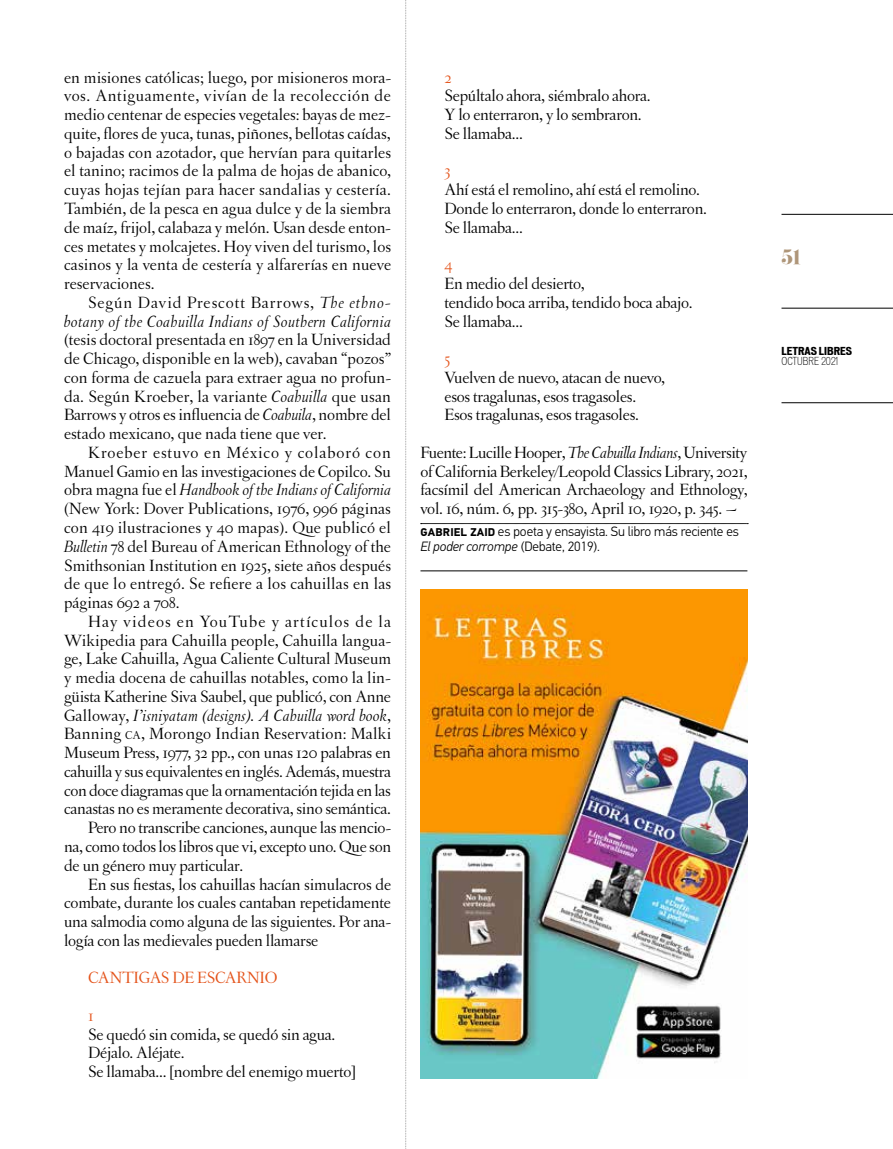
<style>
.page{position:relative;width:893px;height:1149px;background:#fff}
.page>*{position:absolute;margin:0;border:0;box-sizing:border-box;transform-origin:0 0}
.t1{font:18px "Eloquent JF";color:#af9679}
.t2{font:17.25px/18.8px "Letras Oldstyle";letter-spacing:-.015em;color:#000}
.t3{font:italic 17.25px/18.8px "Letras Oldstyle";letter-spacing:.025em;color:#000;text-align:right}
.t4{font:17.25px "Letras Oldstyle";letter-spacing:.01em;color:#000}
.t5{font:17.25px "Letras Oldstyle";letter-spacing:.065em;color:#000}
.t6{font:17.25px/37.5px "Letras Oldstyle";letter-spacing:-.015em;color:#e4531a}
.t7{font:300 13.5px/15px "PF Din Text Pro";letter-spacing:-.005em;color:#000}
.t8{font:700 expanded 10.5px "Vonnes";color:#000}
.t9{font:300 condensed 10.5px "Vonnes";color:#000}
.s1{font-style:normal}
.s2{font-style:italic}
.s3{font-size:12.15px}
.s4{font-weight:700;font-size:11.25px}
</style>
<div class="page">
<svg style="left:405px;top:0;width:2px;height:1149px"></svg>
<hr style="left:781px;top:214px;width:112px;height:1px;background:#000">
<hr style="left:781px;top:308px;width:112px;height:1px;background:#000">
<hr style="left:781px;top:402px;width:112px;height:1px;background:#000">
<svg style="left:421px;top:523px;width:327px;height:1px"></svg>
<hr style="left:420px;top:570px;width:327px;height:1px;background:#000">
<img style="left:420px;top:589px;width:327px;height:489px">
<p class="t2" style="left:64px;top:68px;width:329px;text-align:justify">en misiones católicas; luego, por misioneros mora&shy;vos. Antiguamente, vivían de la recolección de medio centenar de especies vegetales: bayas de mez&shy;quite, flores de yuca, tunas, piñones, bellotas caídas, o bajadas con azotador, que hervían para quitarles el tanino; racimos de la palma de hojas de abanico, cuyas hojas tejían para hacer sandalias y cestería.<br>También, de la pesca en agua dulce y de la siembra de maíz, frijol, calabaza y melón. Usan desde enton&shy;ces metates y molcajetes. Hoy viven del turismo, los casinos y la venta de cestería y alfarerías en nueve reservaciones.</p>
<p class="t3" style="left:64px;top:293px;width:329px"><span class="s1">Según David Prescott Barrows,</span> The ethno&shy;botany of the Coahuilla Indians of Southern California</p>
<p class="t2" style="left:64px;top:330px;width:329px;text-align:justify">(tesis doctoral presentada en 1897 en la Universidad de Chicago, disponible en la web), cavaban “pozos” con forma de cazuela para extraer agua no profun&shy;da. Según Kroeber, la variante <span class="s2">Coahuilla</span> que usan Barrows y otros es influencia de <span class="s2">Coahuila</span>, nombre del estado mexicano, que nada tiene que ver.</p>
<p class="t2" style="left:64px;top:443px;width:329px;text-align:justify;text-indent:24px">Kroeber estuvo en México y colaboró con Manuel Gamio en las investigaciones de Copilco. Su obra magna fue el <span class="s2">Handbook of the Indians of California </span>(New York: Dover Publications, 1976, 996 páginas con 419 ilustraciones y 40 mapas). Que publicó el <span class="s2">Bulletin</span> 78 del Bureau of American Ethnology of the Smithsonian Institution en 1925, siete años después de que lo entregó. Se refiere a los cahuillas en las páginas 692 a 708.</p>
<p class="t5" style="left:88px;top:611px;width:304px">Hay videos en YouTube y artículos de la</p>
<p class="t2" style="left:64px;top:630px;width:329px">Wikipedia para Cahuilla people, Cahuilla langua-</p>
<p class="t2" style="left:64px;top:649px;width:328px">ge, Lake Cahuilla, Agua Caliente Cultural Museum</p>
<p class="t2" style="left:64px;top:668px;width:328px">y media docena de cahuillas notables, como la lin-</p>
<p class="t2" style="left:64px;top:686px;width:328px">güista Katherine Siva Saubel, que publicó, con Anne</p>
<p class="t3" style="left:64px;top:705px;width:329px"><span class="s1">Galloway,</span> I’isniyatam (designs). A Cahuilla word book<span class="s1">,</span></p>
<p class="t4" style="left:64px;top:723px;width:329px">Banning <span class="s3">ca</span>, Morongo Indian Reservation: Malki</p>
<p class="t2" style="left:64px;top:743px;width:328px">Museum Press, 1977, 32 pp., con unas 120 palabras en</p>
<p class="t2" style="left:64px;top:761px;width:328px">cahuilla y sus equivalentes en inglés. Además, muestra</p>
<p class="t2" style="left:64px;top:780px;width:328px">con doce diagramas que la ornamentación tejida en las</p>
<p class="t2" style="left:64px;top:799px;width:328px">canastas no es meramente decorativa, sino semántica.</p>
<p class="t2" style="left:88px;top:818px;width:304px">Pero no transcribe canciones, aunque las mencio-</p>
<p class="t2" style="left:64px;top:836px;width:328px">na, como todos los libros que vi, excepto uno. Que son</p>
<p class="t2" style="left:64px;top:855px;width:181px">de un género muy particular.</p>
<p class="t2" style="left:88px;top:874px;width:305px">En sus fiestas, los cahuillas hacían simulacros de</p>
<p class="t2" style="left:64px;top:893px;width:328px">combate, durante los cuales cantaban repetidamente</p>
<p class="t2" style="left:64px;top:911px;width:328px">una salmodia como alguna de las siguientes. Por ana-</p>
<p class="t2" style="left:64px;top:930px;width:256px">logía con las medievales pueden llamarse</p>
<p class="t6" style="left:88px;top:958px;width:191px">CANTIGAS DE ESCARNIO<br>1</p>
<p class="t2" style="left:88px;top:1024px;width:269px">Se quedó sin comida, se quedó sin agua.<br>Déjalo. Aléjate.<br>Se llamaba... [nombre del enemigo muerto]</p>
<p class="t6" style="left:444px;top:58px;width:9px">2</p>
<p class="t2" style="left:444px;top:86px;width:208px">Sepúltalo ahora, siémbralo ahora.<br>Y lo enterraron, y lo sembraron.<br>Se llamaba...</p>
<p class="t6" style="left:444px;top:152px;width:8px">3</p>
<p class="t2" style="left:444px;top:180px;width:264px">Ahí está el remolino, ahí está el remolino.<br>Donde lo enterraron, donde lo enterraron.<br>Se llamaba...</p>
<p class="t6" style="left:444px;top:246px;width:9px">4</p>
<p class="t2" style="left:444px;top:274px;width:250px">En medio del desierto,<br>tendido boca arriba, tendido boca abajo.<br>Se llamaba...</p>
<p class="t6" style="left:444px;top:340px;width:8px">5</p>
<p class="t2" style="left:444px;top:368px;width:222px">Vuelven de nuevo, atacan de nuevo, esos tragalunas, esos tragasoles.<br>Esos tragalunas, esos tragasoles.</p>
<p class="t2" style="left:420px;top:443px;width:329px;text-align:justify">Fuente: Lucille Hooper, <span class="s2">The Cahuilla Indians</span>, University of California Berkeley/Leopold Classics Library, 2021, facsímil del American Archaeology and Ethnology, vol. 16, núm. 6, pp. 315-380, April 10, 1920, p. 345. ~</p>
<p class="t7" style="left:420px;top:523px;width:320px"><span class="s4">GABRIEL ZAID</span> es poeta y ensayista. Su libro más reciente es<br><span class="s2">El poder corrompe</span> (Debate, 2019).</p>
<p class="t1" style="left:781px;top:245px;width:21px">51</p>
<p class="t8" style="left:781px;top:344px;width:72px">LETRAS LIBRES</p>
<p class="t9" style="left:781px;top:355px;width:58px">OCTUBRE 2021</p>
</div>
